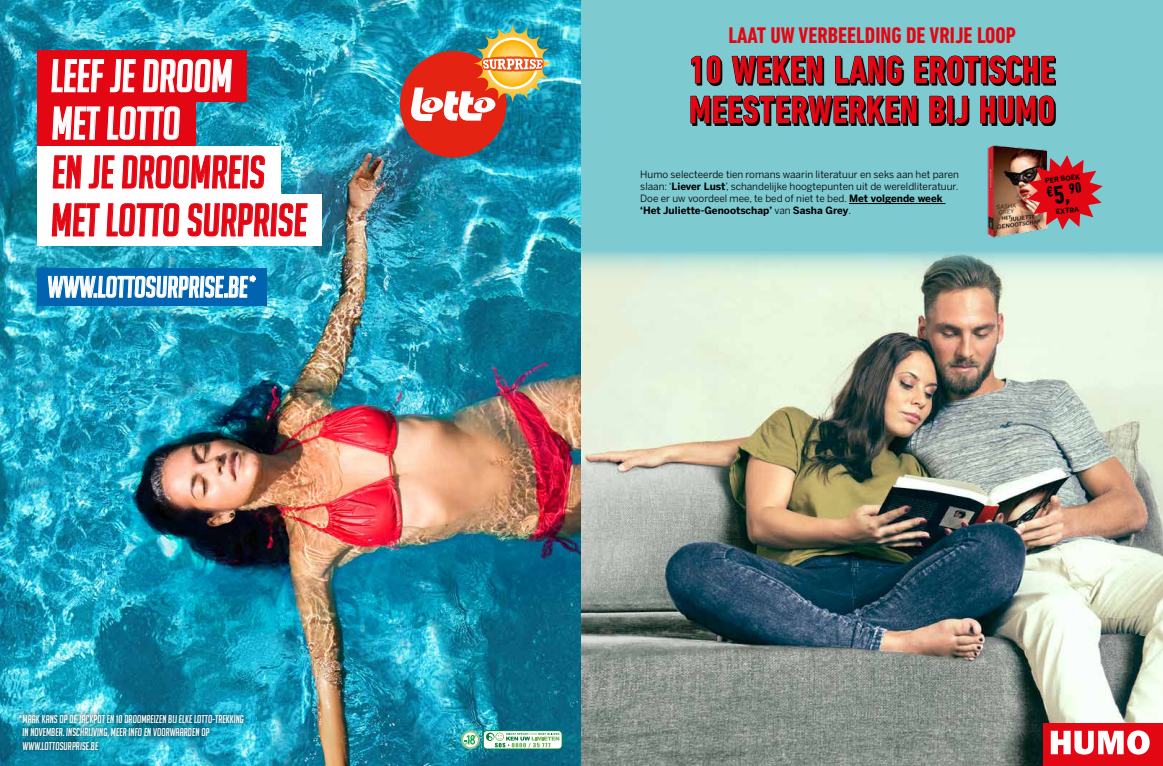
<style>
.page{position:relative;width:1163px;height:766px;background:#fff}
.page>*{position:absolute;margin:0;border:0;box-sizing:border-box;transform-origin:0 0}
.t1{font:italic 44.8px/47.9px "Big Noodle Titling";color:#e30613}
.t2{font:italic 44.8px/47.4px "Big Noodle Titling";color:#fff}
.t3{font:700 condensed 39.2px/39.9px "DIN Next LT Pro";letter-spacing:.005em;color:#e30613}
.t4{font:italic 29.1px "Big Noodle Titling";color:#fff}
.t5{font:700 condensed 23px "DIN Next LT Pro";color:#e30613}
.t6{font:700 condensed 15px "DIN Next LT Pro";color:#000}
.t7{font:italic 11px/13.2px "Big Noodle Titling";color:#fff}
.t8{font:10px/12px "Benton Sans";color:#000}
.t9{font:700 6.9px "Benton Sans";color:#000}
.s1{font-weight:700}
.s2{font-size:25.8px}
</style>
<div class="page">
<img style="left:0;top:0;width:581px;height:765px">
<img style="left:581px;top:296px;width:581px;height:469px">
<div style="left:581px;top:0;width:581px;height:250px;background:#7ecad1"></div>
<svg style="left:581px;top:250px;width:581px;height:46px;background:#c4ddcf"></svg>
<div style="left:1043px;top:723px;width:119px;height:42px;background:#e30613"></div>
<svg style="left:1050px;top:730px;width:99px;height:24px"></svg>
<img style="left:987px;top:145px;width:61px;height:93px">
<img style="left:1026px;top:155px;width:76px;height:75px">
<svg style="left:690px;top:55px;width:364px;height:71px"></svg>
<hr style="left:848px;top:203px;width:97px;height:1px;background:#000">
<div style="left:37px;top:50px;width:210px;height:51px;background:#e30613"></div>
<svg style="left:52px;top:59px;width:52px;height:33px"></svg>
<svg style="left:110px;top:59px;width:26px;height:33px"></svg>
<svg style="left:143px;top:59px;width:89px;height:33px"></svg>
<div style="left:37px;top:98px;width:158px;height:51px;background:#e30613"></div>
<svg style="left:52px;top:107px;width:48px;height:32px"></svg>
<svg style="left:107px;top:107px;width:73px;height:32px"></svg>
<div style="left:37px;top:146px;width:244px;height:51px;background:#fff"></div>
<svg style="left:53px;top:155px;width:29px;height:33px"></svg>
<svg style="left:89px;top:155px;width:25px;height:33px"></svg>
<svg style="left:122px;top:155px;width:143px;height:33px"></svg>
<div style="left:37px;top:194px;width:285px;height:51px;background:#fff"></div>
<svg style="left:52px;top:203px;width:48px;height:33px"></svg>
<svg style="left:107px;top:203px;width:72px;height:33px"></svg>
<svg style="left:188px;top:203px;width:119px;height:33px"></svg>
<div style="left:37px;top:268px;width:229px;height:37px;background:#0064b0"></div>
<svg style="left:48px;top:275px;width:207px;height:23px"></svg>
<img style="left:400px;top:23px;width:152px;height:134px">
<svg style="left:483px;top:730px;width:79px;height:18px"></svg>
<div style="left:483px;top:730px;width:79px;height:19px;border:1px solid #007d32;border-radius:4px"></div>
<svg style="left:486px;top:732px;width:73px;height:15px"></svg>
<svg style="left:461px;top:730px;width:19px;height:19px"></svg>
<div style="left:14px;top:709px;width:235px;height:46px;background:#000;opacity:.75"></div>
<h1 class="t2" style="left:51px;top:52px;width:183px">LEEF JE DROOM<br>MET LOTTO</h1>
<h1 class="t1" style="left:51px;top:148px;width:257px">EN JE DROOMREIS<br>MET LOTTO SURPRISE</h1>
<h3 class="t4" style="left:48px;top:271px;width:210px">WWW.LOTTOSURPRISE.BE<sup>*</sup></h3>
<p class="t7" style="left:23px;top:712px;width:223px;text-indent:-4px">*MAAK KANS OP DE JACKPOT EN 10 DROOMREIZEN BIJ ELKE LOTTO-TREKKING<br>IN NOVEMBER. INSCHRIJVING, MEER INFO EN VOORWAARDEN OP<br>WWW.LOTTOSURPRISE.BE</p>
<h3 class="t5" style="left:728px;top:22px;width:289px">LAAT UW VERBEELDING DE VRIJE LOOP</h3>
<h2 class="t3" style="left:689px;top:50px;width:367px">10 WEKEN LANG EROTISCHE<br>MEESTERWERKEN BIJ HUMO</h2>
<p class="t8" style="left:640px;top:168px;width:320px">Humo selecteerde tien romans waarin literatuur en seks aan het paren slaan: ‘<span class="s1">Liever Lust</span>’, schandelijke hoogtepunten uit de wereldliteratuur.<br>Doe er uw voordeel mee, te bed of niet te bed. <span class="s1">Met volgende week ‘Het Juliette-Genootschap’</span> van <span class="s1">Sasha Grey</span>.</p>
<p class="t9" style="left:1044px;top:177px;width:37px;rotate:-7deg">PER BOEK</p>
<h3 class="t6" style="left:1045px;top:183px;width:36px;rotate:-7deg">€<span class="s2">5,</span>90</h3>
<p class="t9" style="left:1055px;top:207px;width:25px;rotate:-7deg">EXTRA</p>
</div>
